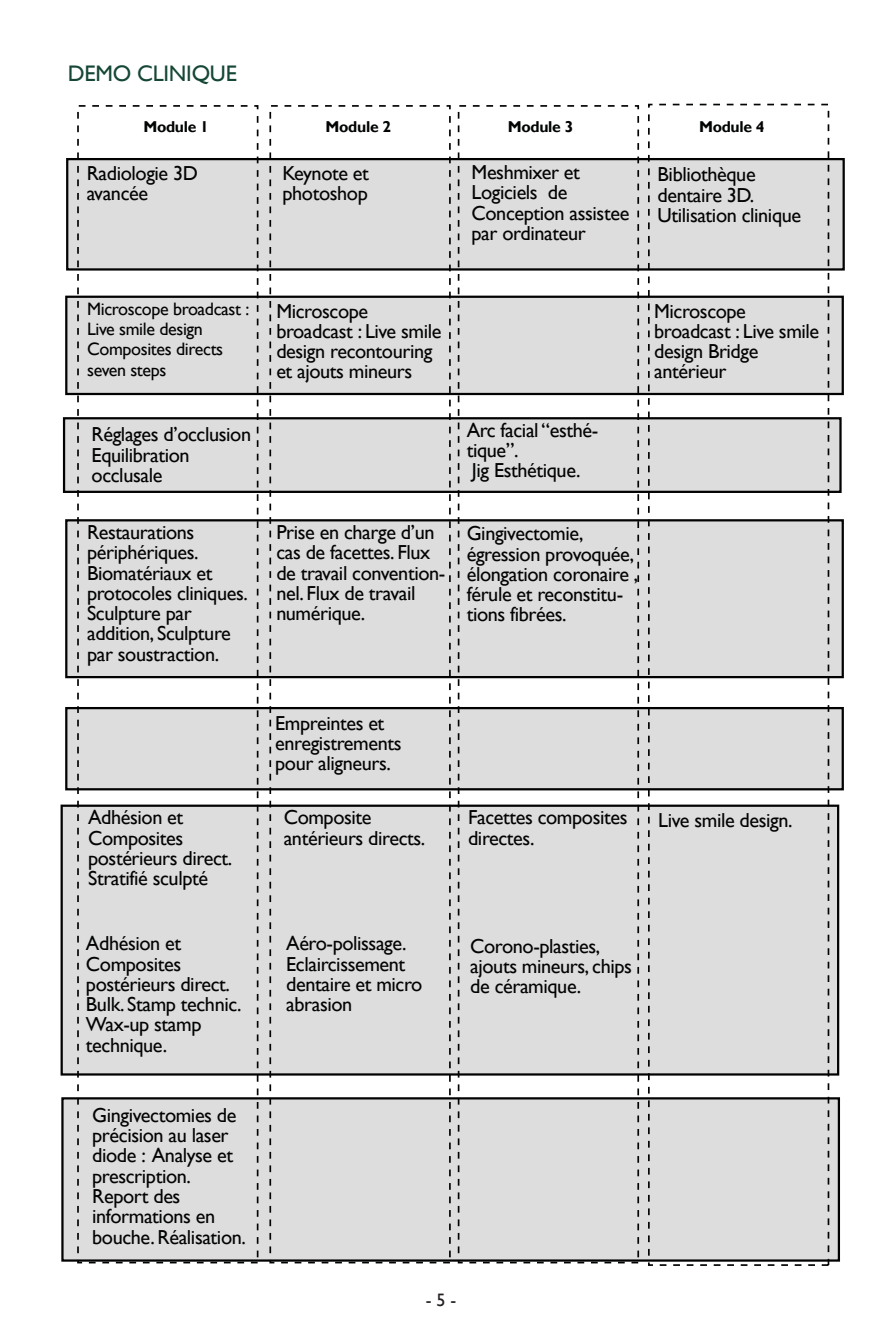
<style>
.page{position:relative;width:893px;height:1340px;background:#fff}
.page>*{position:absolute;margin:0;border:0;box-sizing:border-box;transform-origin:0 0}
.t1{font:22.5px "Gill Sans";letter-spacing:-.01em;color:#154734}
.t2{font:20.25px/20.2px "Gill Sans";letter-spacing:-.02em;color:#020403}
.t3{font:18px/20.2px "Gill Sans";letter-spacing:-.02em;color:#020403}
.t4{font:18px "Gill Sans";color:#231f20}
.t5{font:700 15.75px "Gill Sans";letter-spacing:-.02em;color:#020403}
</style>
<div class="page">
<div style="left:65px;top:707px;width:779px;height:83px;background:#dedddd;border:2px solid #020203"></div>
<div style="left:63px;top:417px;width:779px;height:76px;background:#dedddd;border:2px solid #020203"></div>
<div style="left:65px;top:295px;width:779px;height:100px;background:#dedddd;border:2px solid #020203"></div>
<div style="left:65px;top:519px;width:779px;height:159px;background:#dedddd;border:2px solid #020203"></div>
<div style="left:61px;top:804px;width:778px;height:271px;background:#dedddd;border:2px solid #020203"></div>
<div style="left:61px;top:1097px;width:779px;height:164px;background:#dedddd;border:2px solid #020203"></div>
<div style="left:66px;top:158px;width:779px;height:112px;background:#dedddd;border:2px solid #020203"></div>
<div style="left:77px;top:105px;width:181px;height:1158px;border:2px dashed #020404"></div>
<div style="left:269px;top:105px;width:182px;height:1158px;border:2px dashed #020404"></div>
<div style="left:458px;top:105px;width:181px;height:1158px;border:2px dashed #020404"></div>
<div style="left:648px;top:104px;width:181px;height:1161px;border:2px dashed #020404"></div>
<p class="t1" style="left:68px;top:60px;width:171px">DEMO CLINIQUE</p>
<p class="t5" style="left:143px;top:117px;width:67px">Module 1</p>
<p class="t5" style="left:326px;top:117px;width:67px">Module 2</p>
<p class="t5" style="left:508px;top:117px;width:67px">Module 3</p>
<p class="t5" style="left:699px;top:117px;width:67px">Module 4</p>
<p class="t2" style="left:87px;top:163px;width:113px">Radiologie 3D avancée</p>
<p class="t2" style="left:283px;top:163px;width:88px">Keynote et photoshop</p>
<p class="t2" style="left:472px;top:162px;width:159px">Meshmixer et<br>Logiciels de<br>Conception assistee par ordinateur</p>
<p class="t2" style="left:658px;top:165px;width:145px">Bibliothèque dentaire 3D.<br>Utilisation clinique</p>
<p class="t3" style="left:87px;top:299px;width:164px">Microscope broadcast :<br>Live smile design<br>Composites directs seven steps</p>
<p class="t2" style="left:276px;top:301px;width:167px">Microscope broadcast : Live smile design recontouring et ajouts mineurs</p>
<p class="t2" style="left:654px;top:301px;width:167px">Microscope broadcast : Live smile design Bridge antérieur</p>
<p class="t2" style="left:92px;top:425px;width:161px">Réglages d’occlusion<br>Equilibration occlusale</p>
<p class="t2" style="left:467px;top:420px;width:133px">Arc facial “esthé&shy;tique”.<br>Jig Esthétique.</p>
<p class="t2" style="left:87px;top:522px;width:162px">Restaurations périphériques.<br>Biomatériaux et protocoles cliniques.<br>Sculpture par addition, Sculpture par soustraction.</p>
<p class="t2" style="left:276px;top:522px;width:171px">Prise en charge d’un cas de facettes. Flux de travail convention&shy;nel. Flux de travail numérique.</p>
<p class="t2" style="left:467px;top:524px;width:173px">Gingivectomie, égression provoquée, élongation coronaire , férule et reconstitu&shy;tions fibrées.</p>
<p class="t2" style="left:275px;top:713px;width:128px">Empreintes et enregistrements pour aligneurs.</p>
<p class="t2" style="left:88px;top:807px;width:146px">Adhésion et<br>Composites postérieurs direct.<br>Stratifié sculpté</p>
<p class="t2" style="left:284px;top:807px;width:143px">Composite antérieurs directs.</p>
<p class="t2" style="left:468px;top:807px;width:161px">Facettes composites directes.</p>
<p class="t2" style="left:658px;top:810px;width:136px">Live smile design.</p>
<p class="t2" style="left:86px;top:933px;width:157px">Adhésion et<br>Composites postérieurs direct.<br>Bulk. Stamp technic.<br>Wax-up stamp technique.</p>
<p class="t2" style="left:286px;top:933px;width:138px">Aéro-polissage.<br>Eclaircissement dentaire et micro abrasion</p>
<p class="t2" style="left:470px;top:936px;width:163px">Corono-plasties, ajouts mineurs, chips de céramique.</p>
<p class="t2" style="left:92px;top:1105px;width:155px">Gingivectomies de précision au laser diode : Analyse et prescription.<br>Report des informations en bouche. Réalisation.</p>
<p class="t4" style="left:426px;top:1288px;width:32px">- 5 -</p>
</div>
